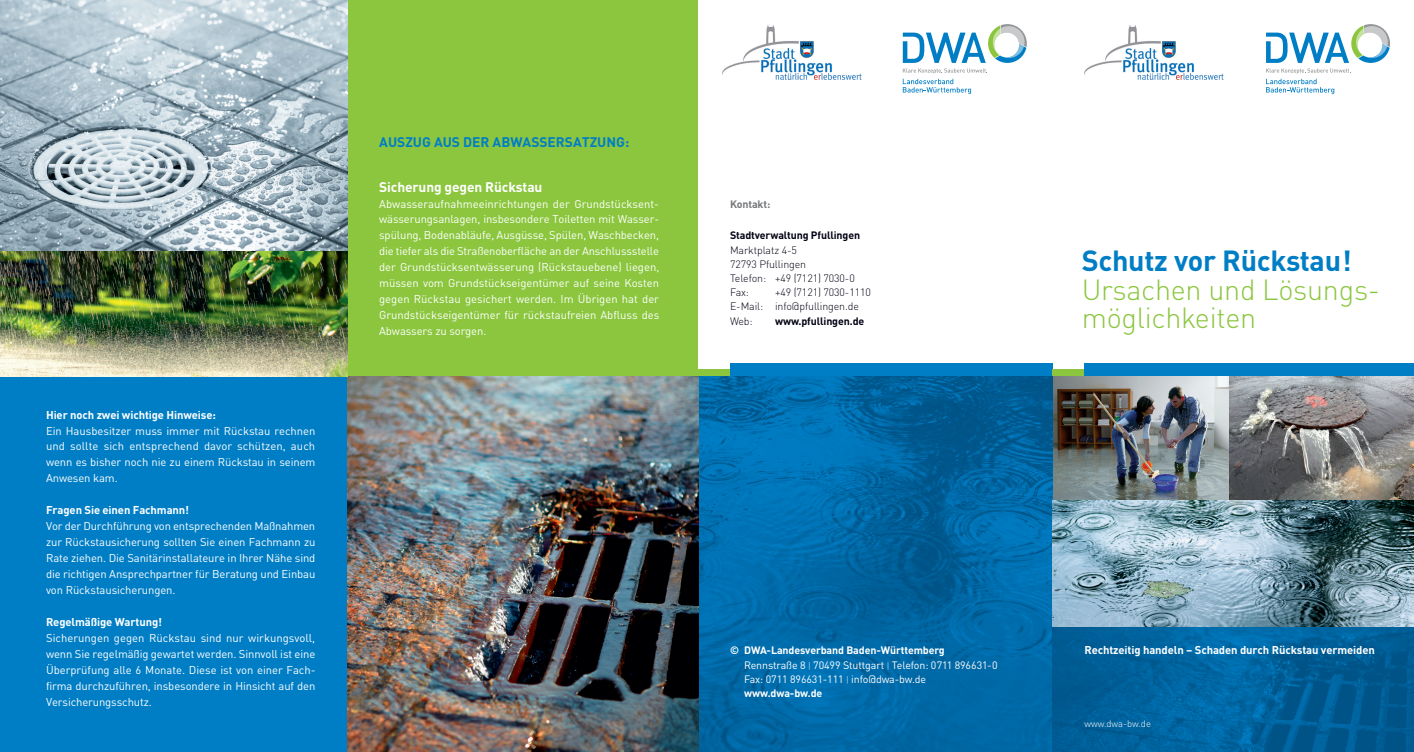
<style>
.page{position:relative;width:1414px;height:752px;background:#fff}
.page>*{position:absolute;margin:0;border:0;box-sizing:border-box;transform-origin:0 0}
.t1{font:300 28.75px/28.4px "DINOT";letter-spacing:-.01em;color:#8bc63e}
.t2{font:700 28.75px "DINOT";letter-spacing:-.01em;color:#007ec5}
.t3{font:700 13.75px "DINOT";color:#007ec5}
.t4{font:700 13.75px "DINOT";letter-spacing:-.01em;color:#fff}
.t5{font:11.25px/16px "DINOT";letter-spacing:-.01em;color:#fff;text-align:justify}
.t6{font:700 11.25px "DINOT";letter-spacing:-.01em;color:#fff}
.t7{font:300 10.62px/14.1px "DINOT";letter-spacing:-.01em;color:#000013}
.t8{font:10.62px/14.1px "DINOT";letter-spacing:-.01em;color:#fff}
.t9{font:700 10.62px "DINOT";letter-spacing:-.01em;color:#000013}
.t10{font:700 10.62px "DINOT";letter-spacing:-.01em;color:#fff}
.t11{font:700 10.62px "DINOT";letter-spacing:-.01em;color:#76787b}
.t12{font:300 9.38px "DINOT";color:#fff}
.s1{font-weight:300;font-size:8.75px}
.s2{font-weight:700}
</style>
<div class="page">
<img style="left:347px;top:376px;width:883px;height:375px">
<svg style="left:1230px;top:376px;width:184px;height:124px;background:#868584"></svg>
<div style="left:0;top:376px;width:347px;height:375px;background:#007ec5"></div>
<svg style="left:698px;top:376px;width:354px;height:375px;background:#0068a5"></svg>
<div style="left:347px;top:0;width:351px;height:376px;background:#8bc63e"></div>
<svg style="left:903px;top:24px;width:124px;height:70px"></svg>
<div style="left:1084px;top:363px;width:330px;height:13px;background:#007ec5"></div>
<div style="left:730px;top:363px;width:322px;height:13px;background:#007ec5"></div>
<svg style="left:1052px;top:625px;width:362px;height:126px;background:#01619a"></svg>
<img style="left:723px;top:25px;width:139px;height:55px">
<div style="left:1052px;top:369px;width:32px;height:7px;background:#8bc63e"></div>
<div style="left:698px;top:369px;width:32px;height:7px;background:#8bc63e"></div>
<img style="left:0;top:0;width:347px;height:376px">
<svg style="left:1052px;top:500px;width:362px;height:125px;background:#7b9ba9"></svg>
<svg style="left:1266px;top:24px;width:124px;height:70px"></svg>
<img style="left:1084px;top:25px;width:140px;height:55px">
<p class="t6" style="left:46px;top:405px;width:171px">Hier noch zwei wichtige Hinweise:</p>
<p class="t5" style="left:46px;top:421px;width:271px">Ein Hausbesitzer muss immer mit Rückstau rechnen und sollte sich entsprechend davor schützen, auch wenn es bisher noch nie zu einem Rückstau in seinem Anwesen kam.</p>
<p class="t6" style="left:46px;top:501px;width:145px">Fragen Sie einen Fachmann!</p>
<p class="t5" style="left:46px;top:517px;width:271px">Vor der Durchführung von entsprechenden Maßnahmen zur Rückstausicherung sollten Sie einen Fachmann zu Rate ziehen. Die Sanitärinstallateure in Ihrer Nähe sind die richtigen Ansprechpartner für Beratung und Einbau von Rückstausicherungen.</p>
<p class="t6" style="left:46px;top:612px;width:117px">Regelmäßige Wartung!</p>
<p class="t5" style="left:46px;top:629px;width:271px">Sicherungen gegen Rückstau sind nur wirkungsvoll, wenn Sie regelmäßig gewartet werden. Sinnvoll ist eine Überprüfung alle 6 Monate. Diese ist von einer Fach&shy;firma durchzuführen, insbesondere in Hinsicht auf den Versicherungsschutz.</p>
<p class="t3" style="left:379px;top:131px;width:251px">AUSZUG AUS DER ABWASSERSATZUNG:</p>
<p class="t4" style="left:379px;top:176px;width:165px">Sicherung gegen Rückstau</p>
<p class="t5" style="left:379px;top:195px;width:282px">Abwasseraufnahmeeinrichtungen der Grundstücksent&shy;wässerungsanlagen, insbesondere Toiletten mit Wasser&shy;spülung, Bodenabläufe, Ausgüsse, Spülen, Waschbecken, die tiefer als die Straßenoberfläche an der Anschlussstelle der Grundstücksentwässerung (Rückstauebene) liegen, müssen vom Grundstückseigentümer auf seine Kosten gegen Rückstau gesichert werden. Im Übrigen hat der Grundstückseigentümer für rückstaufreien Abfluss des Abwassers zu sorgen.</p>
<p class="t11" style="left:730px;top:195px;width:42px">Kontakt:</p>
<p class="t9" style="left:730px;top:227px;width:132px">Stadtverwaltung Pfullingen</p>
<p class="t7" style="left:730px;top:242px;width:126px">Marktplatz 4-5<br>72793 Pfullingen<br>Telefon: +49 (7121) 7030-0<br>Fax:</p>
<p class="t7" style="left:730px;top:284px;width:142px;text-indent:45px">+49 (7121) 7030-1110<br>E-Mail: info@pfullingen.de<br>Web:</p>
<p class="t9" style="left:775px;top:312px;width:91px">www.pfullingen.de</p>
<h1 class="t2" style="left:1082px;top:238px;width:271px">Schutz vor Rückstau!</h1>
<h1 class="t1" style="left:1082px;top:273px;width:300px">Ursachen und Lösungs&shy;möglichkeiten</h1>
<p class="t10" style="left:730px;top:642px;width:216px">© DWA-Landesverband Baden-Württemberg</p>
<p class="t6" style="left:1084px;top:641px;width:292px">Rechtzeitig handeln – Schaden durch Rückstau vermeiden</p>
<p class="t8" style="left:744px;top:656px;width:255px">Rennstraße 8 <span class="s1">|</span> 70499 Stuttgart <span class="s1">|</span> Telefon: 0711 896631-0<br>Fax: 0711 896631-111 <span class="s1">|</span> info@dwa-bw.de <span class="s2">www.dwa-bw.de</span></p>
<p class="t12" style="left:1084px;top:716px;width:68px">www.dwa-bw.de</p>
</div>
